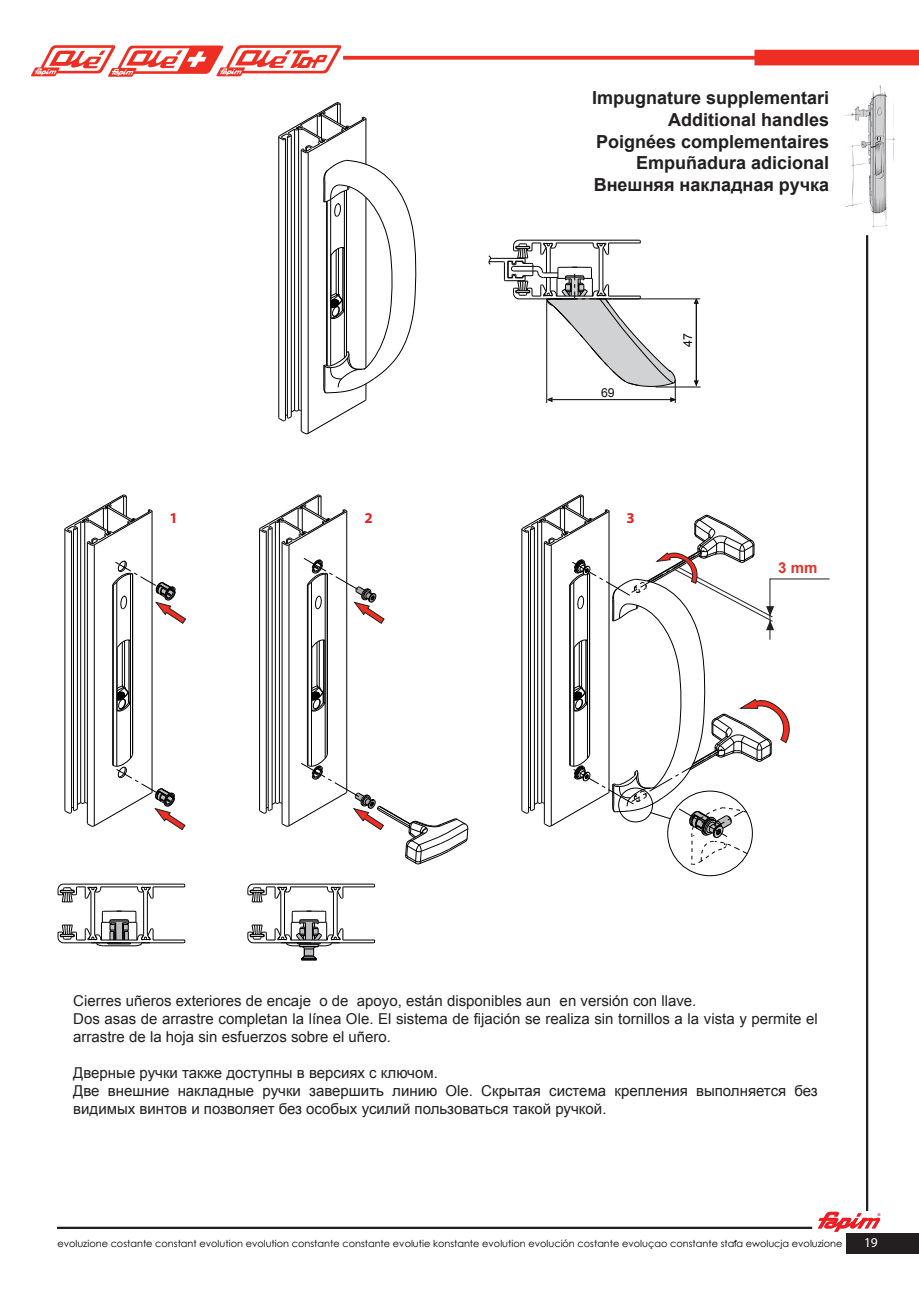
<style>
.page{position:relative;width:919px;height:1289px;background:#fff}
.page>*{position:absolute;margin:0;border:0;box-sizing:border-box;transform-origin:0 0}
.t1{font:700 18px/21.6px "Arial";color:#231f20;text-align:right}
.t2{font:15px/18px "Arial";color:#231f20}
.t3{font:700 15px "Myriad Pro";color:#ee1d23}
.t4{font:700 15px "Arial";color:#e4322b}
.t5{font:13.5px "Myriad Pro";color:#fff}
.t6{font:12.3px "Arial";color:#0f0b13}
.t7{font:9.75px "Century Gothic";color:#000}
</style>
<div class="page">
<svg style="left:31px;top:45px;width:887px;height:32px"></svg>
<div style="left:866px;top:235px;width:2px;height:975px;border:1px solid #231f20"></div>
<div style="left:845px;top:1232px;width:73px;height:21px;background:#231f20"></div>
<svg style="left:818px;top:1211px;width:62px;height:20px"></svg>
<div style="left:57px;top:1226px;width:755px;height:2px;border:1px solid #231f20"></div>
<svg style="left:844px;top:85px;width:52px;height:143px"></svg>
<hr style="left:612px;top:298px;width:88px;height:1px;background:#100b10">
<hr style="left:655px;top:387px;width:45px;height:1px;background:#100b10">
<svg style="left:694px;top:380px;width:4px;height:6px"></svg>
<svg style="left:694px;top:298px;width:4px;height:6px"></svg>
<hr style="left:308px;top:152px;width:1px;height:281px;background:#000">
<hr style="left:287px;top:137px;width:1px;height:281px;background:#000">
<hr style="left:294px;top:129px;width:1px;height:281px;background:#000">
<hr style="left:301px;top:150px;width:1px;height:281px;background:#000">
<hr style="left:365px;top:119px;width:1px;height:45px;background:#000">
<hr style="left:285px;top:139px;width:1px;height:281px;background:#000">
<hr style="left:291px;top:135px;width:1px;height:281px;background:#000">
<hr style="left:298px;top:129px;width:1px;height:281px;background:#000">
<svg style="left:278px;top:102px;width:88px;height:51px"></svg>
<hr style="left:278px;top:137px;width:1px;height:281px;background:#000">
<hr style="left:130px;top:574px;width:1px;height:184px;background:#000">
<hr style="left:116px;top:582px;width:1px;height:184px;background:#000">
<hr style="left:117px;top:648px;width:1px;height:62px;background:#000">
<hr style="left:113px;top:585px;width:1px;height:180px;background:#000">
<hr style="left:128px;top:640px;width:1px;height:62px;background:#000">
<hr style="left:132px;top:574px;width:1px;height:180px;background:#000">
<hr style="left:112px;top:585px;width:1px;height:180px;background:#000">
<hr style="left:122px;top:642px;width:1px;height:44px;background:#000">
<svg style="left:116px;top:639px;width:14px;height:11px"></svg>
<hr style="left:124px;top:641px;width:1px;height:46px;background:#000">
<svg style="left:116px;top:684px;width:14px;height:27px"></svg>
<hr style="left:94px;top:545px;width:1px;height:280px;background:#000">
<hr style="left:73px;top:529px;width:1px;height:281px;background:#000">
<hr style="left:80px;top:521px;width:1px;height:281px;background:#000">
<hr style="left:87px;top:542px;width:1px;height:281px;background:#000">
<hr style="left:152px;top:511px;width:1px;height:281px;background:#000">
<hr style="left:71px;top:531px;width:1px;height:281px;background:#000">
<hr style="left:77px;top:528px;width:1px;height:280px;background:#000">
<hr style="left:84px;top:521px;width:1px;height:281px;background:#000">
<svg style="left:64px;top:494px;width:89px;height:52px"></svg>
<hr style="left:64px;top:529px;width:1px;height:281px;background:#000">
<svg style="left:64px;top:753px;width:122px;height:77px"></svg>
<svg style="left:112px;top:560px;width:75px;height:67px"></svg>
<hr style="left:325px;top:574px;width:1px;height:184px;background:#000">
<hr style="left:311px;top:582px;width:1px;height:184px;background:#000">
<hr style="left:324px;top:640px;width:1px;height:62px;background:#000">
<hr style="left:323px;top:640px;width:1px;height:62px;background:#000">
<hr style="left:327px;top:574px;width:1px;height:180px;background:#000">
<hr style="left:307px;top:585px;width:1px;height:180px;background:#000">
<hr style="left:316px;top:642px;width:1px;height:44px;background:#000">
<svg style="left:312px;top:639px;width:14px;height:11px"></svg>
<hr style="left:319px;top:641px;width:1px;height:46px;background:#000">
<svg style="left:312px;top:684px;width:14px;height:27px"></svg>
<hr style="left:288px;top:545px;width:1px;height:280px;background:#000">
<hr style="left:268px;top:529px;width:1px;height:281px;background:#000">
<hr style="left:275px;top:521px;width:1px;height:281px;background:#000">
<hr style="left:282px;top:542px;width:1px;height:281px;background:#000">
<hr style="left:346px;top:511px;width:1px;height:281px;background:#000">
<hr style="left:266px;top:531px;width:1px;height:281px;background:#000">
<hr style="left:272px;top:528px;width:1px;height:280px;background:#000">
<hr style="left:279px;top:521px;width:1px;height:281px;background:#000">
<hr style="left:259px;top:529px;width:1px;height:281px;background:#000">
<svg style="left:259px;top:494px;width:126px;height:130px"></svg>
<svg style="left:259px;top:744px;width:209px;height:120px"></svg>
<hr style="left:284px;top:892px;width:1px;height:42px;background:#000">
<hr style="left:337px;top:892px;width:1px;height:42px;background:#000">
<hr style="left:333px;top:892px;width:1px;height:42px;background:#000">
<hr style="left:290px;top:886px;width:37px;height:1px;background:#000">
<hr style="left:253px;top:942px;width:120px;height:1px;background:#000">
<hr style="left:343px;top:939px;width:31px;height:1px;background:#000">
<hr style="left:253px;top:883px;width:120px;height:1px;background:#000">
<hr style="left:343px;top:886px;width:31px;height:1px;background:#000">
<svg style="left:326px;top:886px;width:18px;height:13px"></svg>
<hr style="left:280px;top:892px;width:1px;height:42px;background:#000">
<svg style="left:247px;top:883px;width:44px;height:19px"></svg>
<svg style="left:247px;top:910px;width:97px;height:51px"></svg>
<hr style="left:94px;top:892px;width:1px;height:42px;background:#000">
<hr style="left:147px;top:892px;width:1px;height:42px;background:#000">
<hr style="left:143px;top:892px;width:1px;height:42px;background:#000">
<hr style="left:101px;top:886px;width:37px;height:1px;background:#000">
<hr style="left:64px;top:942px;width:120px;height:1px;background:#000">
<hr style="left:153px;top:939px;width:32px;height:1px;background:#000">
<hr style="left:64px;top:883px;width:120px;height:1px;background:#000">
<hr style="left:153px;top:886px;width:32px;height:1px;background:#000">
<svg style="left:136px;top:886px;width:18px;height:13px"></svg>
<hr style="left:91px;top:892px;width:1px;height:42px;background:#000">
<svg style="left:57px;top:883px;width:45px;height:19px"></svg>
<svg style="left:57px;top:910px;width:97px;height:36px"></svg>
<svg style="left:488px;top:239px;width:188px;height:164px"></svg>
<svg style="left:278px;top:159px;width:138px;height:275px"></svg>
<hr style="left:696px;top:302px;width:1px;height:81px;background:#100b10">
<svg style="left:521px;top:494px;width:308px;height:382px"></svg>
<p class="t1" style="left:592px;top:88px;width:239px">Impugnature supplementari<br>Additional handles<br>Poignées complementaires<br>Empuñadura adicional<br>Внешняя накладная ручка</p>
<p class="t6" style="left:601px;top:384px;width:15px">69</p>
<p class="t3" style="left:169px;top:508px;width:10px">1</p>
<p class="t3" style="left:364px;top:508px;width:10px">2</p>
<p class="t3" style="left:626px;top:508px;width:10px">3</p>
<p class="t6" style="left:679px;top:347px;width:15px;rotate:-90deg">47</p>
<p class="t4" style="left:778px;top:558px;width:41px">3 mm</p>
<p class="t2" style="left:73px;top:991px;width:746px">Cierres uñeros exteriores de encaje o de apoyo, están disponibles aun en versión con llave.<br>Dos asas de arrastre completan la línea Ole. El sistema de fijación se realiza sin tornillos a la vista y permite el arrastre de la hoja sin esfuerzos sobre el uñero.</p>
<p class="t2" style="left:73px;top:1063px;width:746px">Дверные ручки также доступны в версиях с ключом.<br>Две внешние накладные ручки завершить линию Ole. Скрытая система крепления выполняется без видимых винтов и позволяет без особых усилий пользоваться такой ручкой.</p>
<p class="t7" style="left:57px;top:1237px;width:786px">evoluzione costante constant evolution evolution constante constante evolutie konstante evolution evolución costante evoluçao constante stala ewolucja evoluzione</p>
<p class="t5" style="left:863px;top:1233px;width:15px">19</p>
</div>
